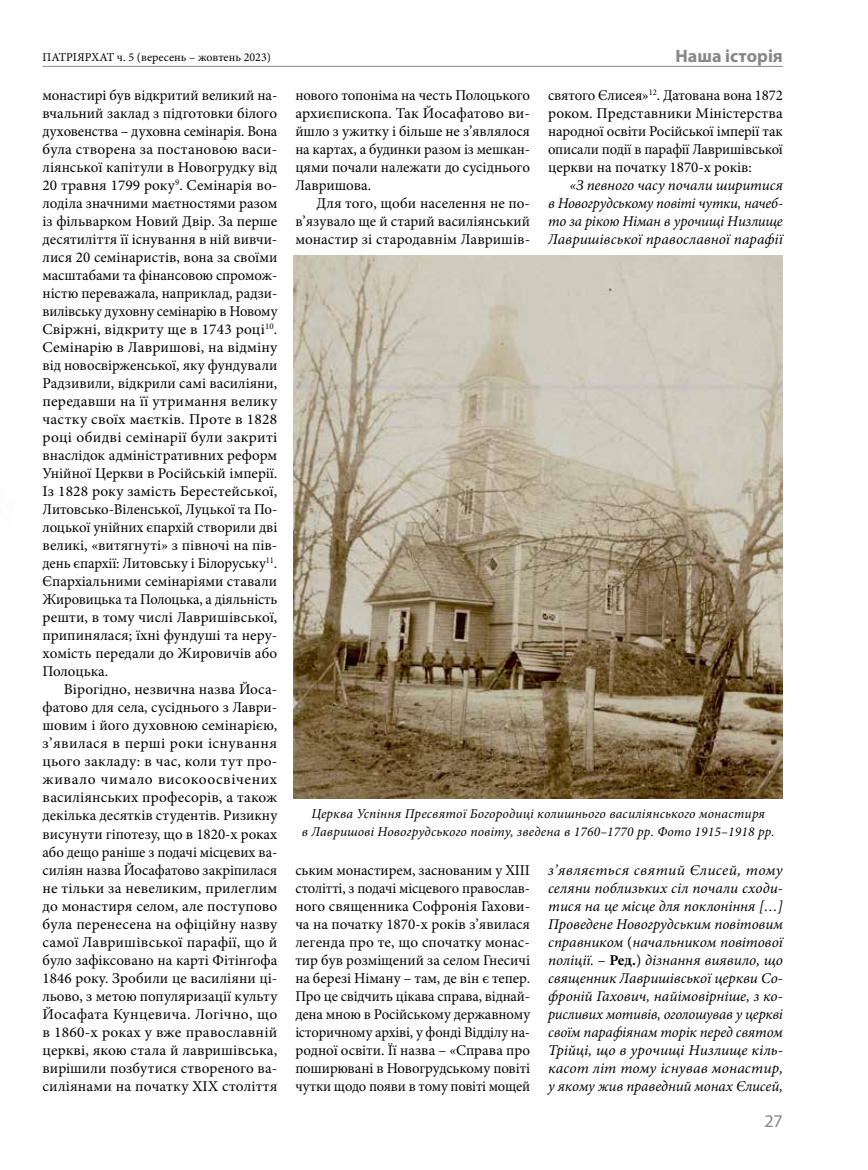
<style>
.page{position:relative;width:868px;height:1170px;background:#fff}
.page>*{position:absolute;margin:0;border:0;box-sizing:border-box;transform-origin:0 0}
.t1{font:700 18px "Myriad Pro";color:#878787}
.t2{font:18px "Myriad Pro";color:#878787}
.t3{font:15px/18px "Minion Pro";color:#000;text-align:justify}
.t4{font:italic 15px/18px "Minion Pro";color:#000;text-align:justify}
.t5{font:italic 13.5px/18px "Minion Pro";letter-spacing:.015em;color:#000;text-align:center}
.t6{font:12px "Minion Pro";color:#000}
.s1{font-style:normal}
.s2{font-weight:700;font-style:normal}
</style>
<div class="page">
<hr style="left:43px;top:66px;width:739px;height:1px;background:#878787">
<img style="left:294px;top:255px;width:488px;height:543px">
<p class="t6" style="left:43px;top:49px;width:230px">ПАТРІЯРХАТ ч. 5 (вересень – жовтень 2023)</p>
<p class="t3" style="left:43px;top:86px;width:236px">монастирі був відкритий великий на&shy;вчальний заклад з підготовки білого духовенства – духовна семінарія. Вона була створена за постановою васи&shy;ліянської капітули в Новогрудку від 20 травня 1799 року<sup>9</sup>. Семінарія во&shy;лоділа значними маєтностями разом із фільварком Новий Двір. За перше десятиліття її існування в ній вивчи&shy;лися 20 семінаристів, вона за своїми масштабами та фінансовою спромож&shy;ністю переважала, наприклад, радзи&shy;вилівську духовну семінарію в Новому Свіржні, відкриту ще в 1743 році<sup>10</sup>.<br>Семінарію в Лавришові, на відміну від новосвірженської, яку фундували Радзивили, відкрили самі василіяни, передавши на її утримання велику частку своїх маєтків. Проте в 1828 році обидві семінарії були закриті внаслідок адміністративних реформ Унійної Церкви в Російській імперії.<br>Із 1828 року замість Берестейської, Литовсько-Віленської, Луцької та По&shy;лоцької унійних єпархій створили дві великі, «витягнуті» з півночі на пів&shy;день єпархії: Литовську і Білоруську<sup>11</sup>.<br>Єпархіальними семінаріями ставали Жировицька та Полоцька, а діяльність решти, в тому числі Лавришівської, припинялася; їхні фундуші та неру&shy;хомість передали до Жировичів або Полоцька.</p>
<p class="t3" style="left:43px;top:680px;width:236px;text-indent:21px">Вірогідно, незвична назва Йоса&shy;фатово для села, сусіднього з Лаври&shy;шовим і його духовною семінарією, з’явилася в перші роки існування цього закладу: в час, коли тут про&shy;живало чимало високоосвічених василіянських професорів, а також декілька десятків студентів. Ризикну висунути гіпотезу, що в 1820-х роках або дещо раніше з подачі місцевих ва&shy;силіян назва Йосафатово закріпилася не тільки за невеликим, прилеглим до монастиря селом, але поступово була перенесена на офіційну назву самої Лавришівської парафії, що й було зафіксовано на карті Фітінґофа 1846 року. Зробили це василіяни ці&shy;льово, з метою популяризації культу Йосафата Кунцевича. Логічно, що в 1860-х роках у вже православній церкві, якою стала й лавришівська, вирішили позбутися створеного ва&shy;силіянами на початку ХІХ століття</p>
<p class="t3" style="left:295px;top:86px;width:236px">нового топоніма на честь Полоцького архиєпископа. Так Йосафатово ви&shy;йшло з ужитку і більше не з’являлося на картах, а будинки разом із мешкан&shy;цями почали належати до сусіднього Лавришова.</p>
<p class="t3" style="left:295px;top:194px;width:236px;text-indent:21px">Для того, щоби населення не по&shy;в’язувало ще й старий василіянський монастир зі стародавнім Лавришів-</p>
<p class="t1" style="left:675px;top:44px;width:109px">Наша історія</p>
<p class="t3" style="left:548px;top:86px;width:236px">святого Єлисея»<sup>12</sup>. Датована вона 1872 роком. Представники Міністерства народної освіти Російської імперії так описали події в парафії Лавришівської церкви на початку 1870-х років:</p>
<p class="t4" style="left:548px;top:176px;width:236px;text-indent:21px">«З певного часу почали ширитися в Новогрудському повіті чутки, начеб&shy;то за рікою Німан в урочищі Низлище Лавришівської православної парафії</p>
<p class="t5" style="left:302px;top:804px;width:474px">Церква Успіння Пресвятої Богородиці колишнього василіянського монастиря<br>в Лавришові Новогрудського повіту, зведена в 1760–1770 рр. Фото 1915–1918 рр.</p>
<p class="t3" style="left:295px;top:860px;width:236px">ським монастирем, заснованим у ХІІІ столітті, з подачі місцевого православ&shy;ного священника Софронія Гахови&shy;ча на початку 1870-х років з’явилася легенда про те, що спочатку монас&shy;тир був розміщений за селом Гнесичі на березі Німану – там, де він є тепер.<br>Про це свідчить цікава справа, віднай&shy;дена мною в Російському державному історичному архіві, у фонді Відділу на&shy;родної освіти. Її назва – «Справа про поширювані в Новогрудському повіті чутки щодо появи в тому повіті мощей</p>
<p class="t4" style="left:548px;top:860px;width:236px">з’являється святий Єлисей, тому селяни поблизьких сіл почали сходи&shy;тися на це місце для поклоніння […] Проведене Новогрудським повітовим справником <span class="s1">(</span>начальником повітової поліції. <span class="s1">–</span> <span class="s2">Ред.</span><span class="s1">)</span> дізнання виявило, що священник Лавришівської церкви Со&shy;фроній Гахович, найімовірніше, з ко&shy;рисливих мотивів, оголошував у церкві своїм парафіянам торік перед святом Трійці, що в урочищі Низлище кіль&shy;касот літ тому існував монастир, у якому жив праведний монах Єлисей,</p>
<p class="t2" style="left:764px;top:1109px;width:20px">27</p>
</div>
